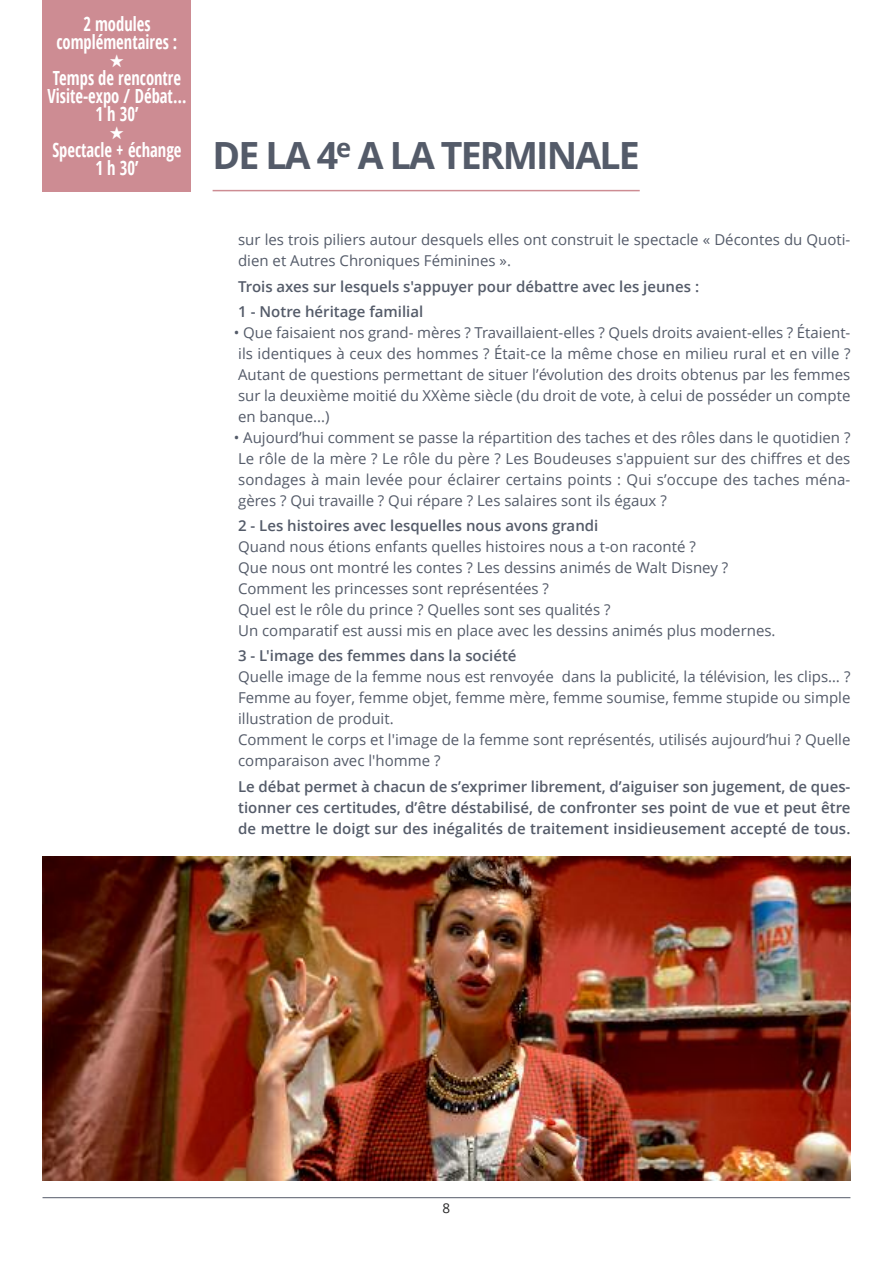
<style>
.page{position:relative;width:893px;height:1263px;background:#fff}
.page>*{position:absolute;margin:0;border:0;box-sizing:border-box;transform-origin:0 0}
.t1{font:700 37.5px "Open Sans";letter-spacing:-.05em;color:#545b69}
.t2{font:700 condensed 19.5px/18px "Open Sans";color:#fff;text-align:center;scale:.85 1}
.t3{font:15px/21px "Open Sans";color:#545b69}
.t4{font:600 15px/21px "Open Sans";color:#545b69}
.t5{font:13.5px "Open Sans";color:#272627}
</style>
<div class="page">
<hr style="left:43px;top:1197px;width:807px;height:1px;background:#545b69">
<hr style="left:213px;top:190px;width:427px;height:1px;background:#cd8c93">
<div style="left:43px;top:0;width:148px;height:191px;background:#cd8c93"></div>
<img style="left:43px;top:857px;width:807px;height:323px">
<h2 class="t2" style="left:56px;top:14px;width:144px">2 modules complémentaires :</h2>
<h2 class="t2" style="left:47px;top:68px;width:165px">Temps de rencontre<br>Visite-expo / Débat…<br>1 h 30’</h2>
<h2 class="t2" style="left:52px;top:140px;width:154px">Spectacle + échange<br>1 h 30’</h2>
<h1 class="t1" style="left:213px;top:129px;width:429px">DE LA 4<sup>e</sup> A LA TERMINALE</h1>
<p class="t3" style="left:238px;top:229px;width:614px">sur les trois piliers autour desquels elles ont construit le spectacle « Décontes du Quoti&shy;dien et Autres Chroniques Féminines ».</p>
<p class="t4" style="left:238px;top:273px;width:462px;line-height:25.2px">Trois axes sur lesquels s'appuyer pour débattre avec les jeunes :<br>1 - Notre héritage familial</p>
<p class="t3" style="left:234px;top:322px;width:618px;text-align:justify">• Que faisaient nos grand- mères ? Travaillaient-elles ? Quels droits avaient-elles ? Étaient&shy;ils identiques à ceux des hommes ? Était-ce la même chose en milieu rural et en ville ?<br>Autant de questions permettant de situer l’évolution des droits obtenus par les femmes sur la deuxième moitié du XXème siècle (du droit de vote, à celui de posséder un compte en banque...)</p>
<p class="t3" style="left:234px;top:427px;width:618px;text-align:justify">• Aujourd’hui comment se passe la répartition des taches et des rôles dans le quotidien ?<br>Le rôle de la mère ? Le rôle du père ? Les Boudeuses s'appuient sur des chiffres et des sondages à main levée pour éclairer certains points : Qui s’occupe des taches ména&shy;gères ? Qui travaille ? Qui répare ? Les salaires sont ils égaux ?</p>
<p class="t4" style="left:238px;top:515px;width:362px">2 - Les histoires avec lesquelles nous avons grandi</p>
<p class="t3" style="left:238px;top:536px;width:539px">Quand nous étions enfants quelles histoires nous a t-on raconté ?<br>Que nous ont montré les contes ? Les dessins animés de Walt Disney ?<br>Comment les princesses sont représentées ?<br>Quel est le rôle du prince ? Quelles sont ses qualités ?<br>Un comparatif est aussi mis en place avec les dessins animés plus modernes.</p>
<p class="t4" style="left:238px;top:645px;width:280px">3 - L'image des femmes dans la société</p>
<p class="t3" style="left:238px;top:666px;width:614px">Quelle image de la femme nous est renvoyée dans la publicité, la télévision, les clips… ?<br>Femme au foyer, femme objet, femme mère, femme soumise, femme stupide ou simple illustration de produit.<br>Comment le corps et l'image de la femme sont représentés, utilisés aujourd’hui ? Quelle comparaison avec l'homme ?</p>
<p class="t4" style="left:238px;top:775px;width:614px;text-align:justify">Le débat permet à chacun de s’exprimer librement, d’aiguiser son jugement, de ques&shy;tionner ces certitudes, d’être déstabilisé, de confronter ses point de vue et peut être de mettre le doigt sur des inégalités de traitement insidieusement accepté de tous.</p>
<p class="t5" style="left:443px;top:1198px;width:9px">8</p>
</div>
